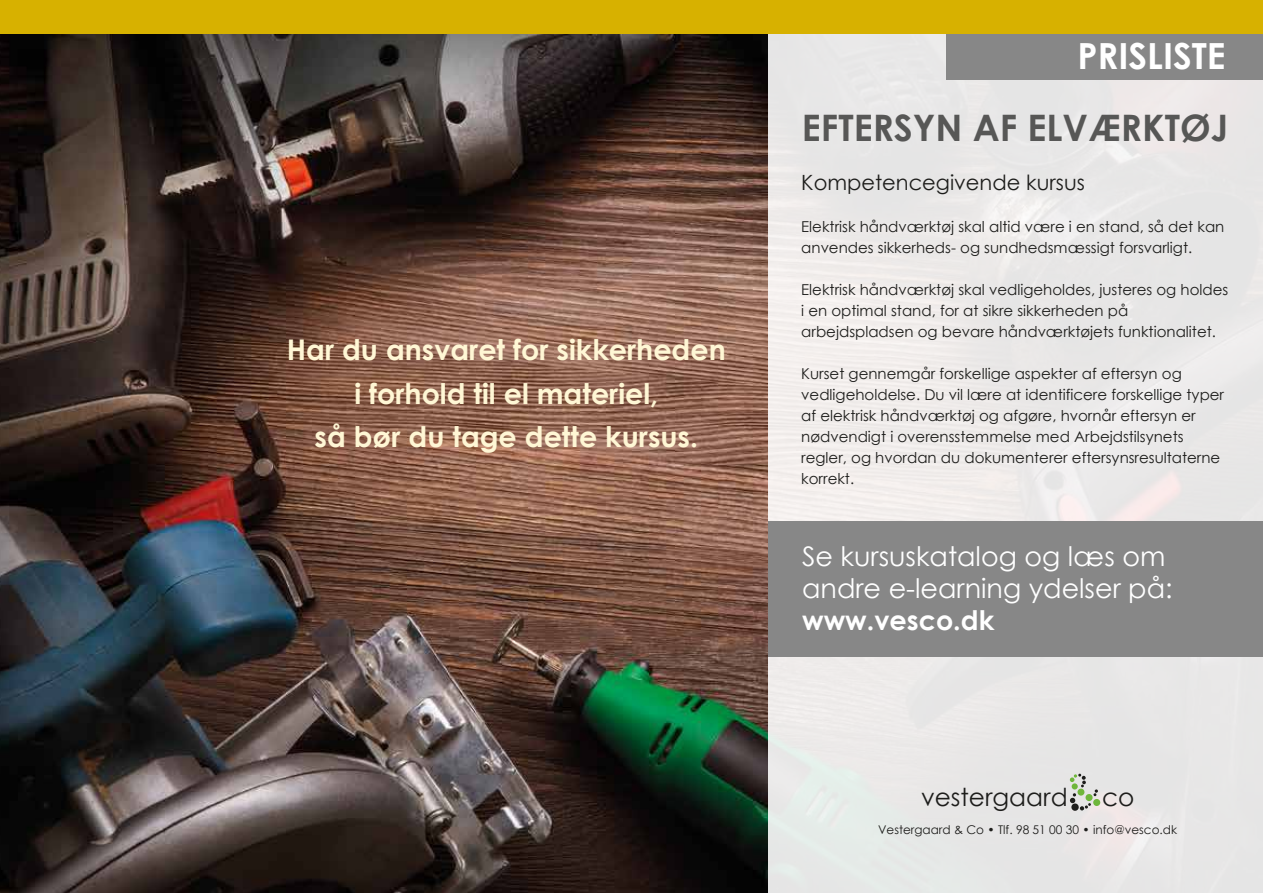
<style>
.page{position:relative;width:1263px;height:893px;background:#fff}
.page>*{position:absolute;margin:0;border:0;box-sizing:border-box;transform-origin:0 0}
.t1{font:700 36.45px "Century Gothic";color:#575756}
.t2{font:700 36px "Century Gothic";color:#fff}
.t3{font:700 28.5px/43.5px "Century Gothic";color:#fff7d5;text-align:center}
.t4{font:27px/32.4px "Century Gothic";color:#fff}
.t5{font:700 27px "Century Gothic";color:#fff}
.t6{font:24.9px "Century Gothic";color:#1d1d1b}
.t7{font:21px "Century Gothic";color:#1d1d1b}
.t8{font:15px/21px "Century Gothic";color:#1d1d1b}
.t9{font:12px "Century Gothic";color:#1d1d1b}
</style>
<div class="page">
<img style="left:0;top:33px;width:768px;height:860px">
<div style="left:768px;top:33px;width:495px;height:860px;background:#e9e8e7"></div>
<svg style="left:1070px;top:774px;width:28px;height:37px"></svg>
<div style="left:1077px;top:788px;width:8px;height:8px;background:#6fb63b;border-radius:3px"></div>
<div style="left:1085px;top:794px;width:8px;height:7px;background:#6fb63b;border-radius:3px"></div>
<div style="left:1093px;top:799px;width:7px;height:7px;background:#6fb63b;border-radius:3px"></div>
<svg style="left:1071px;top:783px;width:7px;height:7px"></svg>
<div style="left:946px;top:32px;width:317px;height:48px;background:#878787"></div>
<div style="left:768px;top:521px;width:495px;height:135px;background:#878787"></div>
<div style="left:0;top:0;width:1263px;height:33px;background:#d7b100"></div>
<h3 class="t3" style="left:287px;top:327px;width:440px">Har du ansvaret for sikkerheden i forhold til el materiel,<br>så bør du tage dette kursus.</h3>
<h2 class="t2" style="left:1077px;top:29px;width:150px">PRISLISTE</h2>
<h1 class="t1" style="left:802px;top:100px;width:428px">EFTERSYN AF ELVÆRKTØJ</h1>
<h3 class="t7" style="left:801px;top:168px;width:285px">Kompetencegivende kursus</h3>
<p class="t8" style="left:801px;top:216px;width:425px">Elektrisk håndværktøj skal altid være i en stand, så det kan anvendes sikkerheds- og sundhedsmæssigt forsvarligt.</p>
<p class="t8" style="left:801px;top:279px;width:429px">Elektrisk håndværktøj skal vedligeholdes, justeres og holdes i en optimal stand, for at sikre sikkerheden på arbejdspladsen og bevare håndværktøjets funktionalitet.</p>
<p class="t8" style="left:801px;top:363px;width:424px">Kurset gennemgår forskellige aspekter af eftersyn og vedligeholdelse. Du vil lære at identificere forskellige typer af elektrisk håndværktøj og afgøre, hvornår eftersyn er nødvendigt i overensstemmelse med Arbejdstilsynets regler, og hvordan du dokumenterer eftersynsresultaterne korrekt.</p>
<h3 class="t4" style="left:802px;top:539px;width:372px">Se kursuskatalog og læs om andre e-learning ydelser på:</h3>
<h3 class="t5" style="left:802px;top:600px;width:194px">www.vesco.dk</h3>
<h3 class="t6" style="left:921px;top:779px;width:148px">vestergaard</h3>
<h3 class="t6" style="left:1102px;top:779px;width:34px">co</h3>
<p class="t9" style="left:878px;top:821px;width:300px">Vestergaard &amp; Co • Tlf. 98 51 00 30 • info@vesco.dk</p>
</div>
